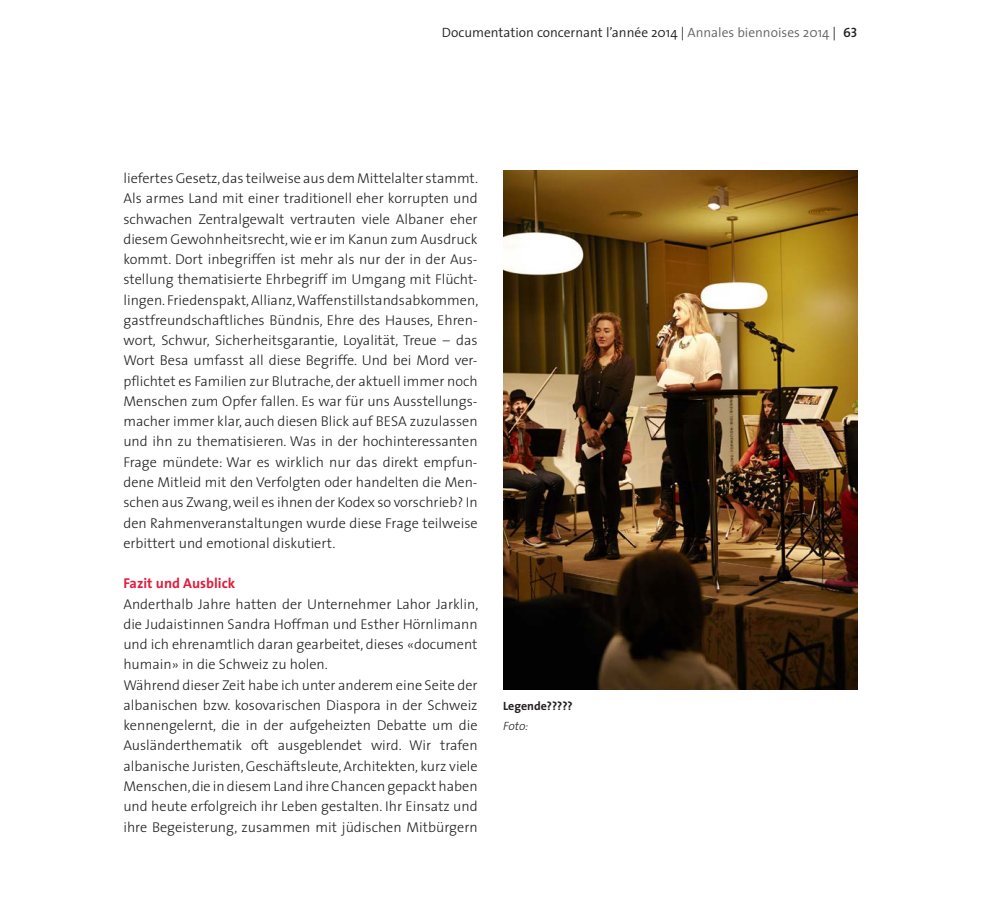
<style>
.page{position:relative;width:1000px;height:915px;background:#fff}
.page>*{position:absolute;margin:0;border:0;box-sizing:border-box;transform-origin:0 0}
.t1{font:300 14.25px/20.2px "The Sans";color:#231f20;text-align:justify}
.t2{font:700 14.25px "The Sans";color:#de1e3c}
.t3{font:300 13.5px "The Sans";color:#231f20}
.t4{font:700 12px "The Sans";color:#231f20}
.t5{font:italic 300 12px "The Sans";color:#231f20}
.s1{color:#636366}
.s2{font-family:"The Sans Semi Bold Caps";font-weight:400}
</style>
<div class="page">
<img style="left:503px;top:170px;width:354px;height:519px">
<p class="t3" style="left:442px;top:22px;width:417px">Documentation concernant l’année 2014 | <span class="s1">Annales biennoises 2014</span> | <span class="s2">63</span></p>
<p class="t1" style="left:123px;top:167px;width:356px">liefertes Gesetz, das teilweise aus dem Mittelalter stammt.<br>Als armes Land mit einer traditionell eher korrupten und schwachen Zentralgewalt vertrauten viele Albaner eher diesem Gewohnheitsrecht, wie er im Kanun zum Ausdruck kommt. Dort inbegriffen ist mehr als nur der in der Aus&shy;stellung thematisierte Ehrbegriff im Umgang mit Flücht&shy;lingen. Friedenspakt, Allianz, Waffenstillstandsabkommen, gastfreundschaftliches Bündnis, Ehre des Hauses, Ehren&shy;wort, Schwur, Sicherheitsgarantie, Loyalität, Treue – das Wort Besa umfasst all diese Begriffe. Und bei Mord ver&shy;pflichtet es Familien zur Blutrache, der aktuell immer noch Menschen zum Opfer fallen. Es war für uns Ausstellungs&shy;macher immer klar, auch diesen Blick auf BESA zuzulassen und ihn zu thematisieren. Was in der hochinteressanten Frage mündete: War es wirklich nur das direkt empfun&shy;dene Mitleid mit den Verfolgten oder handelten die Men&shy;schen aus Zwang, weil es ihnen der Kodex so vorschrieb? In den Rahmenveranstaltungen wurde diese Frage teilweise erbittert und emotional diskutiert.</p>
<p class="t2" style="left:123px;top:571px;width:113px">Fazit und Ausblick</p>
<p class="t1" style="left:123px;top:593px;width:356px;text-align:left">Anderthalb Jahre hatten der Unternehmer Lahor Jarklin, die Judaistinnen Sandra Hoffman und Esther Hörnlimann und ich ehrenamtlich daran gearbeitet, dieses «document humain» in die Schweiz zu holen.<br>Während dieser Zeit habe ich unter anderem eine Seite der albanischen bzw. kosovarischen Diaspora in der Schweiz kennengelernt, die in der aufgeheizten Debatte um die Ausländerthematik oft ausgeblendet wird. Wir trafen albanische Juristen, Geschäftsleute, Architekten, kurz viele Menschen, die in diesem Land ihre Chancen gepackt haben und heute erfolgreich ihr Leben gestalten. Ihr Einsatz und ihre Begeisterung, zusammen mit jüdischen Mitbürgern</p>
<p class="t4" style="left:503px;top:695px;width:71px">Legende?????</p>
<p class="t5" style="left:503px;top:716px;width:27px">Foto:</p>
</div>
